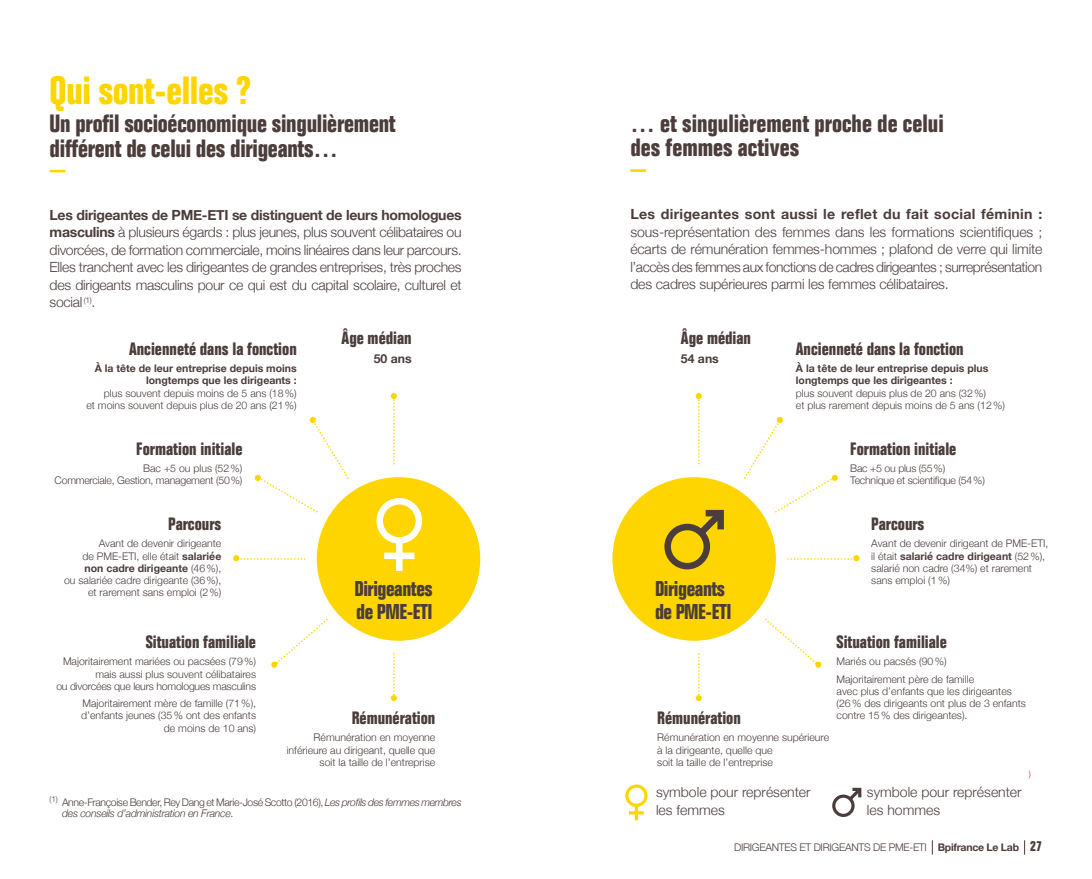
<style>
.page{position:relative;width:1092px;height:879px;background:#fff}
.page>*{position:absolute;margin:0;border:0;box-sizing:border-box;transform-origin:0 0}
.CL_Titre_jaune_trait{font:700 condensed 38.5px "Folio";letter-spacing:-.01em;color:#ffd500}
.CL_Titre_taupe_trait{font:700 condensed 24.5px/24.5px "Folio";letter-spacing:-.01em;color:#4b3d3c}
.CL_Trait_jaune{font:700 condensed 24.5px/24.5px "Folio";color:#4b3d3c}
.t1{font:700 condensed 21px/22.8px "Folio";letter-spacing:-.02em;color:#4b3d3c}
.CL_paragraphe_de_bas{font:700 condensed 17.5px "Folio";color:#4b3d3c}
.CL_paragraphe_de_bas-2{font:300 14px/17.5px "Helvetica Neue";letter-spacing:-.01em;color:#4b3d3c}
.CL_paragraphe_de_bas-3{font:700 12.25px "Helvetica Neue";color:#4b3d3c}
.CL_paragraphe_de_bas-4{font:300 10.5px/12.2px "Helvetica Neue";color:#4b3d3c;text-align:right}
.CL_Note_de_bas_de_pa{font:italic 300 10.5px/10.5px "Helvetica Neue";letter-spacing:-.025em;color:#4b3d3c}
.CL_paragraphe_de_bas-5{font:300 10.5px/12.2px "Helvetica Neue";letter-spacing:-.02em;color:#4b3d3c;text-align:right}
.CL_paragraphe_de_bas-6{font:300 10.5px "Helvetica Neue";letter-spacing:-.025em;color:#4b3d3c}
.CL_paragraphe_de_bas-7{font:300 8.75px "Helvetica Neue";color:#be2026}
.s1{font-weight:700}
.s2{font-style:normal}
.s3{font-family:"Folio";font-weight:700;font-stretch:condensed;font-size:14px}
</style>
<div class="page">
<svg style="left:931px;top:840px;width:1px;height:14px"></svg>
<svg style="left:1024px;top:840px;width:1px;height:14px"></svg>
<svg style="left:50px;top:170px;width:15px;height:2px"></svg>
<hr style="left:630px;top:169px;width:16px;height:3px;background:#ffd500">
<svg style="left:233px;top:393px;width:164px;height:307px"></svg>
<div style="left:305px;top:465px;width:186px;height:186px;background:#fff;border-radius:50%"></div>
<div style="left:317px;top:477px;width:163px;height:163px;background:#ffd500;border-radius:50%"></div>
<div style="left:612px;top:477px;width:163px;height:163px;background:#ffd500;border-radius:50%"></div>
<div style="left:376px;top:497px;width:46px;height:46px;border:6px solid #fff;border-radius:50%"></div>
<div style="left:396px;top:540px;width:6px;height:30px;background:#fff"></div>
<div style="left:384px;top:552px;width:30px;height:6px;background:#fff"></div>
<div style="left:625px;top:784px;width:22px;height:22px;border:3px solid #ffd500;border-radius:50%"></div>
<svg style="left:634px;top:805px;width:4px;height:14px"></svg>
<svg style="left:629px;top:810px;width:14px;height:4px"></svg>
<div style="left:664px;top:523px;width:46px;height:46px;border:6px solid #4b3d3c;border-radius:50%"></div>
<svg style="left:673px;top:393px;width:186px;height:307px"></svg>
<div style="left:832px;top:794px;width:22px;height:22px;border:3px solid #4b3d3c;border-radius:50%"></div>
<svg style="left:845px;top:787px;width:17px;height:16px"></svg>
<p class="CL_Titre_jaune_trait" style="left:50px;top:69px;width:203px">Qui sont-elles ?</p>
<p class="CL_Titre_taupe_trait" style="left:50px;top:111px;width:347px">Un profil socioéconomique singulièrement différent de celui des dirigeants…</p>
<p class="CL_paragraphe_de_bas-2" style="left:50px;top:205px;width:413px;text-align:justify"><span class="s1">Les dirigeantes de PME-ETI se distinguent de leurs homologues masculins</span> à plusieurs égards : plus jeunes, plus souvent célibataires ou divorcées, de formation commerciale, moins linéaires dans leur parcours.<br>Elles tranchent avec les dirigeantes de grandes entreprises, très proches des dirigeants masculins pour ce qui est du capital scolaire, culturel et social <sup>(1)</sup>.</p>
<p class="CL_paragraphe_de_bas" style="left:129px;top:339px;width:169px">Ancienneté dans la fonction</p>
<p class="CL_paragraphe_de_bas-4" style="left:86px;top:361px;width:212px"><span class="s1">À la tête de leur entreprise depuis moins longtemps que les dirigeants :<br></span>plus souvent depuis moins de 5 ans (18%)<br>et moins souvent depuis plus de 20 ans (21%)</p>
<p class="CL_paragraphe_de_bas" style="left:136px;top:438px;width:108px">Formation initiale</p>
<p class="CL_paragraphe_de_bas-5" style="left:54px;top:461px;width:189px">Bac +5 ou plus (52%)<br>Commerciale, Gestion, management (50%)</p>
<p class="CL_paragraphe_de_bas" style="left:341px;top:328px;width:72px">Âge médian</p>
<p class="CL_paragraphe_de_bas-3" style="left:374px;top:349px;width:39px">50 ans</p>
<p class="CL_Trait_jaune" style="left:630px;top:111px;width:315px">… et singulièrement proche de celui des femmes actives</p>
<p class="CL_paragraphe_de_bas-2" style="left:630px;top:204px;width:413px;text-align:justify"><span class="s1">Les dirigeantes sont aussi le reflet du fait social féminin : </span>sous-représentation des femmes dans les formations scientifiques ; écarts de rémunération femmes-hommes ; plafond de verre qui limite l’accès des femmes aux fonctions de cadres dirigeantes ; surreprésentation des cadres supérieures parmi les femmes célibataires.</p>
<p class="CL_paragraphe_de_bas" style="left:681px;top:328px;width:72px">Âge médian</p>
<p class="CL_paragraphe_de_bas-3" style="left:681px;top:349px;width:39px">54 ans</p>
<p class="CL_paragraphe_de_bas" style="left:795px;top:339px;width:169px">Ancienneté dans la fonction</p>
<p class="CL_paragraphe_de_bas-4" style="left:795px;top:361px;width:211px;text-align:left"><span class="s1">À la tête de leur entreprise depuis plus longtemps que les dirigeantes :<br></span>plus souvent depuis plus de 20 ans (32%)<br>et plus rarement depuis moins de 5 ans (12%)</p>
<p class="CL_paragraphe_de_bas" style="left:850px;top:438px;width:108px">Formation initiale</p>
<p class="CL_paragraphe_de_bas-5" style="left:850px;top:461px;width:136px;text-align:left">Bac +5 ou plus (55%)<br>Technique et scientifique (54%)</p>
<p class="CL_paragraphe_de_bas" style="left:168px;top:514px;width:55px">Parcours</p>
<p class="CL_paragraphe_de_bas-4" style="left:64px;top:536px;width:159px">Avant de devenir dirigeante<br>de PME-ETI, elle était <span class="s1">salariée non cadre dirigeante</span> (46%),<br>ou salariée cadre dirigeante (36%), et rarement sans emploi (2%)</p>
<p class="CL_paragraphe_de_bas" style="left:146px;top:632px;width:112px">Situation familiale</p>
<p class="CL_paragraphe_de_bas-4" style="left:56px;top:654px;width:201px">Majoritairement mariées ou pacsées (79%) mais aussi plus souvent célibataires<br>ou divorcées que leurs homologues masculins</p>
<p class="CL_paragraphe_de_bas-4" style="left:81px;top:696px;width:176px">Majoritairement mère de famille (71%), d’enfants jeunes (35% ont des enfants de moins de 10 ans)</p>
<p class="t1" style="left:354px;top:577px;width:80px">Dirigeantes de PME-ETI</p>
<p class="t1" style="left:655px;top:577px;width:78px">Dirigeants de PME-ETI</p>
<p class="CL_paragraphe_de_bas" style="left:871px;top:514px;width:55px">Parcours</p>
<p class="CL_paragraphe_de_bas-4" style="left:871px;top:536px;width:179px;text-align:left">Avant de devenir dirigeant de PME-ETI, il était <span class="s1">salarié cadre dirigeant</span> (52%), salarié non cadre (34%) et rarement sans emploi (1%)</p>
<p class="CL_paragraphe_de_bas" style="left:352px;top:707px;width:85px">Rémunération</p>
<p class="CL_paragraphe_de_bas-4" style="left:287px;top:730px;width:150px">Rémunération en moyenne inférieure au dirigeant, quelle que soit la taille de l’entreprise</p>
<p class="CL_paragraphe_de_bas" style="left:836px;top:632px;width:112px">Situation familiale</p>
<p class="CL_paragraphe_de_bas-4" style="left:836px;top:654px;width:111px">Mariés ou pacsés (90%)</p>
<p class="CL_paragraphe_de_bas-4" style="left:836px;top:671px;width:191px;text-align:left">Majoritairement père de famille<br>avec plus d’enfants que les dirigeantes (26% des dirigeants ont plus de 3 enfants contre 15% des dirigeantes).</p>
<p class="CL_paragraphe_de_bas" style="left:657px;top:707px;width:85px">Rémunération</p>
<p class="CL_paragraphe_de_bas-4" style="left:657px;top:730px;width:173px;text-align:left">Rémunération en moyenne supérieure à la dirigeante, quelle que<br>soit la taille de l’entreprise</p>
<p class="CL_paragraphe_de_bas-7" style="left:1028px;top:766px;width:4px">)</p>
<p class="CL_Note_de_bas_de_pa" style="left:62px;top:796px;width:401px;text-indent:-12px"><sup>(1)</sup> <span class="s2">Anne-Françoise Bender, Rey Dang et Marie-José Scotto (2016),</span> Les profils des femmes membres des conseils d’administration en France<span class="s2">.</span></p>
<p class="CL_paragraphe_de_bas-2" style="left:656px;top:782px;width:156px">symbole pour représenter les femmes</p>
<p class="CL_paragraphe_de_bas-2" style="left:866px;top:782px;width:156px">symbole pour représenter les hommes</p>
<p class="CL_paragraphe_de_bas-6" style="left:734px;top:838px;width:309px">DIRIGEANTES ET DIRIGEANTS DE PME-ETI <span class="s1">Bpifrance Le Lab</span> <span class="s3">27</span></p>
</div>
